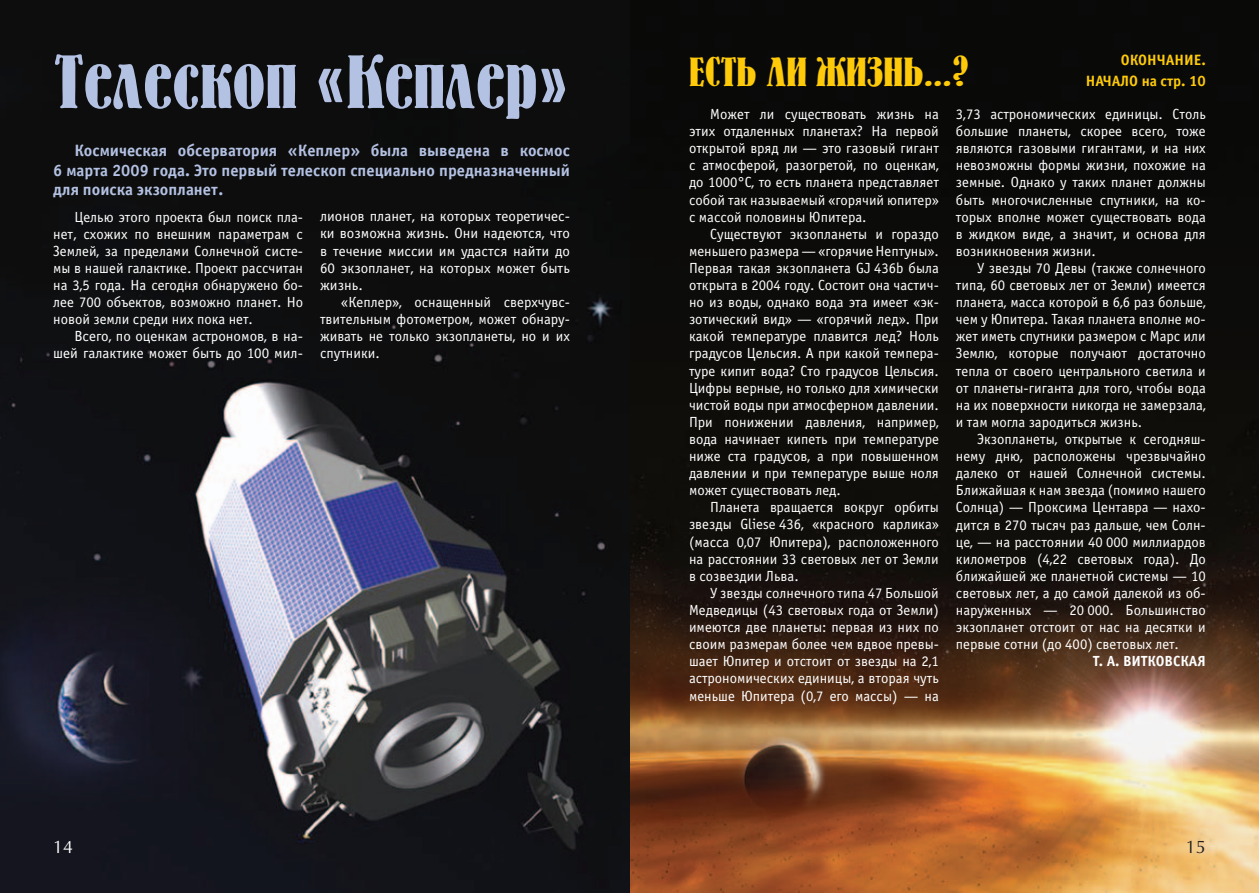
<style>
.page{position:relative;width:1259px;height:893px;background:#fff}
.page>*{position:absolute;margin:0;border:0;box-sizing:border-box;transform-origin:0 0}
.t1{font:75px "Bernhard C";color:#b3c1e2}
.t2{font:40.5px "Bernhard C";color:#feca0a}
.t3{font:18px "Optima";color:#231f20}
.t4{font:18px "Optima";color:#fff}
.t5{font:700 16.5px/19.5px "Officina Sans C";color:#b3c1e2;text-align:justify}
.t6{font:700 15px/21px "Officina Sans C";color:#feca0a;text-align:right}
.t7{font:14.7px/17.1px "Officina Sans C";color:#fff;text-align:justify}
.t8{font:700 14.7px "Officina Sans C";color:#fff}
</style>
<div class="page">
<img style="left:0;top:0;width:1259px;height:893px">
<h1 class="t1" style="left:54px;top:55px;width:516px">Телескоп «Кеплер»</h1>
<p class="t5" style="left:53px;top:143px;width:518px;text-indent:21px">Космическая обсерватория «Кеплер» была выведена в космос 6 марта 2009 года. Это первый телескоп специально предназначенный для поиска экзопланет.</p>
<p class="t7" style="left:320px;top:209px;width:251px">лионов планет, на которых теоретичес&shy;ки возможна жизнь. Они надеются, что в течение миссии им удастся найти до 60 экзопланет, на которых может быть жизнь.</p>
<p class="t7" style="left:320px;top:294px;width:251px;text-indent:21px">«Кеплер», оснащенный сверхчувс&shy;твительным фотометром, может обнару&shy;живать не только экзопланеты, но и их спутники.</p>
<p class="t7" style="left:53px;top:209px;width:251px;text-indent:21px">Целью этого проекта был поиск пла&shy;нет, схожих по внешним параметрам с Землей, за пределами Солнечной систе&shy;мы в нашей галактике. Проект рассчитан на 3,5 года. На сегодня обнаружено бо&shy;лее 700 объектов, возможно планет. Но новой земли среди них пока нет.</p>
<p class="t7" style="left:53px;top:329px;width:251px;text-align:right">Всего, по оценкам астрономов, в на&shy;шей галактике может быть до 100 мил-</p>
<p class="t4" style="left:53px;top:839px;width:22px">14</p>
<h2 class="t2" style="left:689px;top:57px;width:281px">ЕСТЬ ЛИ ЖИЗНЬ...?</h2>
<p class="t6" style="left:1085px;top:51px;width:122px">ОКОНЧАНИЕ.<br>НАЧАЛО на стр. 10</p>
<p class="t7" style="left:689px;top:107px;width:251px;text-indent:21px">Может ли существовать жизнь на этих отдаленных планетах? На первой открытой вряд ли — это газовый гигант с атмосферой, разогретой, по оценкам, до 1000°С, то есть планета представляет собой так называемый «горячий юпитер» с массой половины Юпитера.</p>
<p class="t7" style="left:689px;top:226px;width:251px;text-indent:21px">Существуют экзопланеты и гораздо меньшего размера — «горячие Нептуны».<br>Первая такая экзопланета GJ 436b была открыта в 2004 году. Состоит она частич&shy;но из воды, однако вода эта имеет «эк&shy;зотический вид» — «горячий лед». При какой температуре плавится лед? Ноль градусов Цельсия. А при какой темпера&shy;туре кипит вода? Сто градусов Цельсия.<br>Цифры верные, но только для химически чистой воды при атмосферном давлении.<br>При понижении давления, например, вода начинает кипеть при температуре ниже ста градусов, а при повышенном давлении и при температуре выше ноля может существовать лед.</p>
<p class="t7" style="left:689px;top:500px;width:251px;text-indent:21px">Планета вращается вокруг орбиты звезды Gliese 436, «красного карлика» (масса 0,07 Юпитера), расположенного на расстоянии 33 световых лет от Земли в созвездии Льва.</p>
<p class="t7" style="left:689px;top:586px;width:251px;text-indent:21px">У звезды солнечного типа 47 Большой Медведицы (43 световых года от Земли) имеются две планеты: первая из них по своим размерам более чем вдвое превы&shy;шает Юпитер и отстоит от звезды на 2,1 астрономических единицы, а вторая чуть меньше Юпитера (0,7 его массы) — на</p>
<p class="t7" style="left:956px;top:107px;width:251px">3,73 астрономических единицы. Столь большие планеты, скорее всего, тоже являются газовыми гигантами, и на них невозможны формы жизни, похожие на земные. Однако у таких планет должны быть многочисленные спутники, на ко&shy;торых вполне может существовать вода в жидком виде, а значит, и основа для возникновения жизни.</p>
<p class="t7" style="left:956px;top:261px;width:251px;text-indent:21px">У звезды 70 Девы (также солнечного типа, 60 световых лет от Земли) имеется планета, масса которой в 6,6 раз больше, чем у Юпитера. Такая планета вполне мо&shy;жет иметь спутники размером с Марс или Землю, которые получают достаточно тепла от своего центрального светила и от планеты-гиганта для того, чтобы вода на их поверхности никогда не замерзала, и там могла зародиться жизнь.</p>
<p class="t7" style="left:956px;top:432px;width:251px;text-indent:21px">Экзопланеты, открытые к сегодняш&shy;нему дню, расположены чрезвычайно далеко от нашей Солнечной системы.<br>Ближайшая к нам звезда (помимо нашего Солнца) — Проксима Центавра — нахо&shy;дится в 270 тысяч раз дальше, чем Солн&shy;це, — на расстоянии 40 000 миллиардов километров (4,22 световых года). До ближайшей же планетной системы — 10 световых лет, а до самой далекой из об&shy;наруженных — 20 000. Большинство экзопланет отстоит от нас на десятки и первые сотни (до 400) световых лет.</p>
<p class="t8" style="left:1093px;top:656px;width:114px">Т. А. ВИТКОВСКАЯ</p>
<p class="t3" style="left:1185px;top:839px;width:22px">15</p>
</div>
